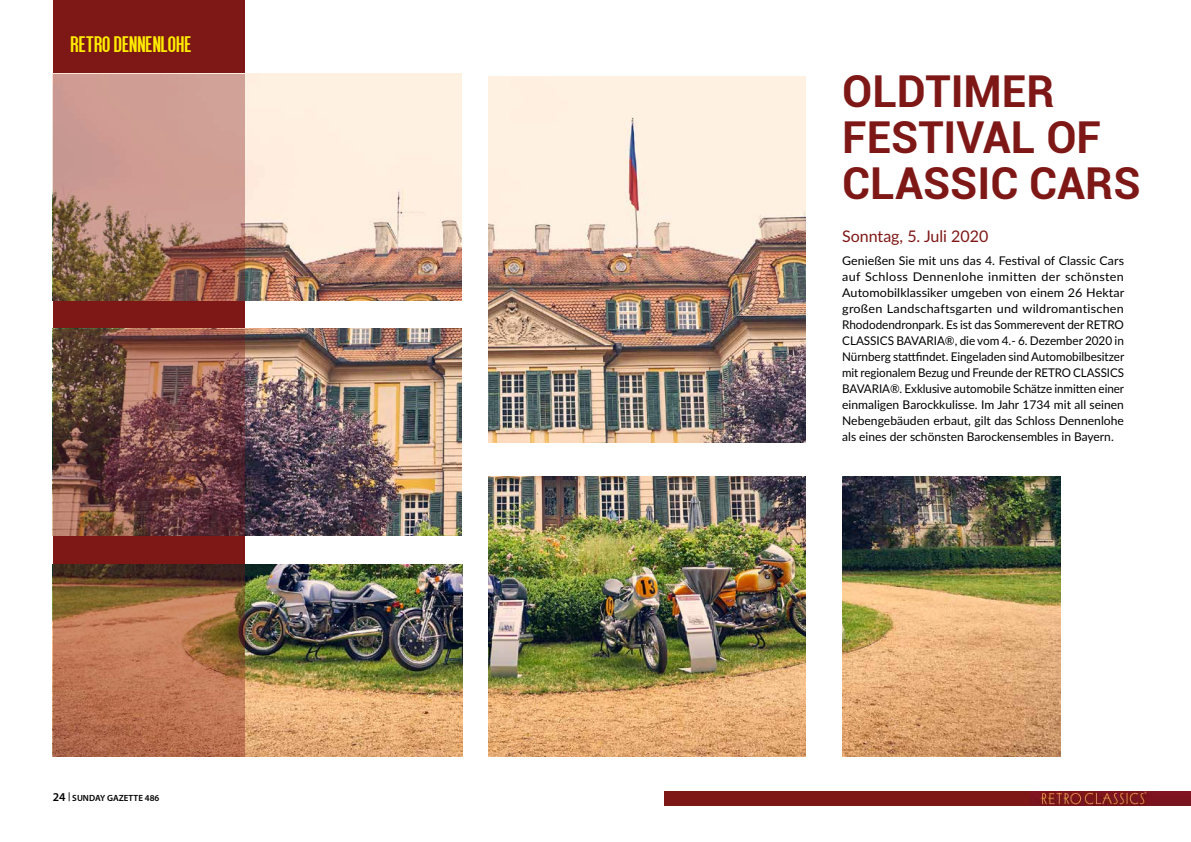
<style>
.page{position:relative;width:1191px;height:842px;background:#fff}
.page>*{position:absolute;margin:0;border:0;box-sizing:border-box;transform-origin:0 0}
.t1{font:700 44px/46px "Roboto";color:#7e1816}
.t2{font:24px "Alegre Sans";color:#ffec00}
.t3{font:16px "Lato";color:#7e1816}
.t4{font:12px/16px "Lato";color:#000;text-align:justify}
.t5{font:600 9px "Myriad Pro";color:#000}
.s1{font-size:12px}
</style>
<div class="page">
<div style="left:663px;top:792px;width:528px;height:14px;background:#7e1816"></div>
<img style="left:1031px;top:792px;width:160px;height:14px">
<div style="left:53px;top:0;width:191px;height:757px;background:#7e1816"></div>
<img style="left:244px;top:74px;width:218px;height:226px">
<svg style="left:53px;top:74px;width:191px;height:226px;background:#b7897a"></svg>
<img style="left:244px;top:329px;width:218px;height:207px">
<img style="left:53px;top:329px;width:191px;height:207px">
<img style="left:244px;top:564px;width:218px;height:193px">
<svg style="left:53px;top:564px;width:191px;height:193px;background:#a76c49"></svg>
<img style="left:489px;top:77px;width:317px;height:365px">
<img style="left:489px;top:476px;width:317px;height:281px">
<img style="left:842px;top:476px;width:219px;height:281px">
<h2 class="t2" style="left:71px;top:30px;width:122px">RETRO DENNENLOHE</h2>
<p class="t5" style="left:53px;top:792px;width:108px"><span class="s1">24</span> | SUNDAY GAZETTE 486</p>
<h1 class="t1" style="left:842px;top:66px;width:300px">OLDTIMER<br>FESTIVAL OF<br>CLASSIC CARS</h1>
<h3 class="t3" style="left:842px;top:224px;width:148px">Sonntag, 5. Juli 2020</h3>
<p class="t4" style="left:842px;top:252px;width:284px">Genießen Sie mit uns das 4. Festival of Classic Cars auf Schloss Dennenlohe inmitten der schönsten Automobilklassiker umgeben von einem 26 Hektar großen Landschaftsgarten und wildromantischen Rhododendronpark. Es ist das Sommerevent der RETRO CLASSICS BAVARIA®, die vom 4.- 6. Dezember 2020 in Nürnberg stattfindet. Eingeladen sind Automobilbesitzer mit regionalem Bezug und Freunde der RETRO CLASSICS BAVARIA®. Exklusive automobile Schätze inmitten einer einmaligen Barockkulisse. Im Jahr 1734 mit all seinen Nebengebäuden erbaut, gilt das Schloss Dennenlohe als eines der schönsten Barockensembles in Bayern.</p>
</div>
